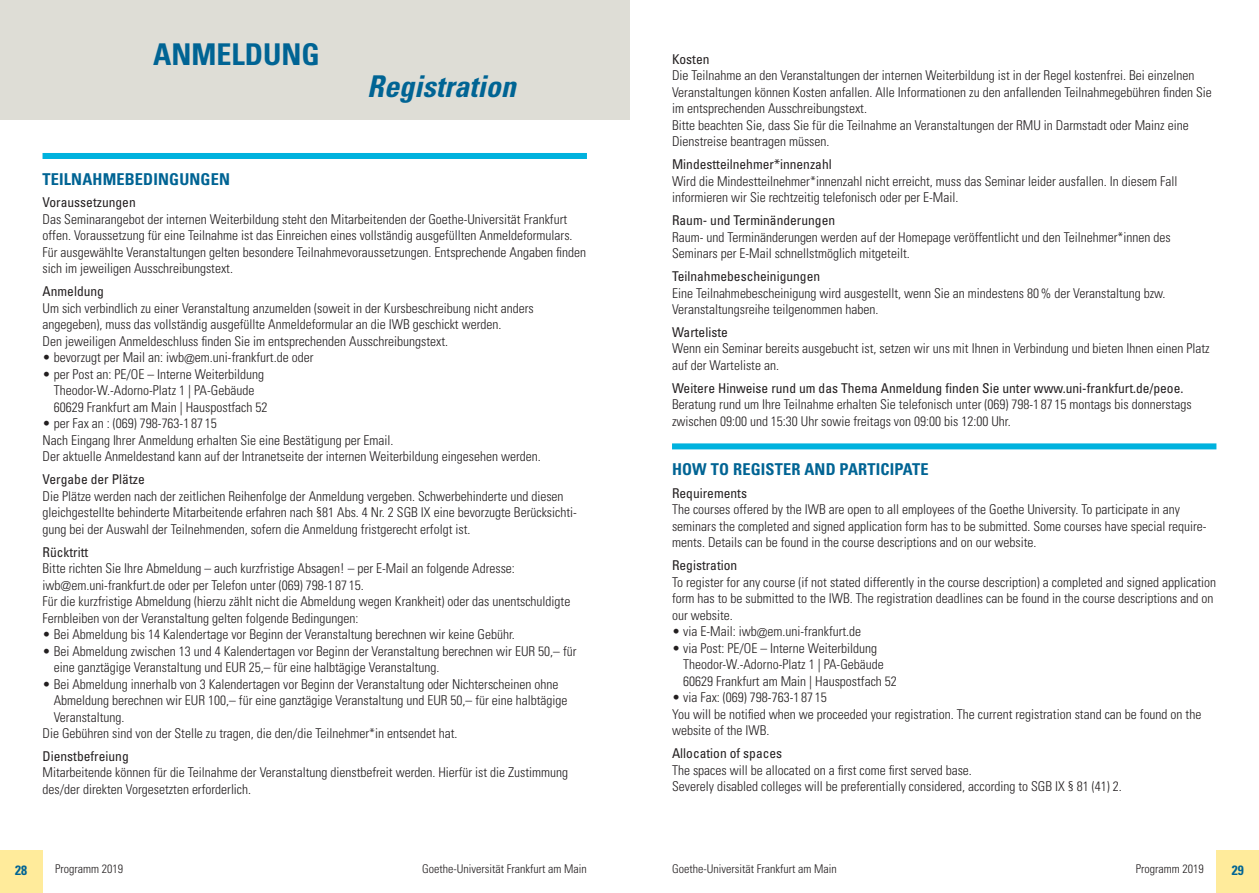
<style>
.page{position:relative;width:1259px;height:893px;background:#fff}
.page>*{position:absolute;margin:0;border:0;box-sizing:border-box;transform-origin:0 0}
.Titel{font:italic 700 condensed 30px "Univers";color:#006494}
.Titel-2{font:700 condensed 30px "Univers";color:#006494}
.Titel-3{font:700 condensed 16.35px "Univers";letter-spacing:.01em;color:#006494}
.Titel-4{font:300 condensed 13.5px/16.5px "Univers";color:#231f20}
.t1{font:700 condensed 13.5px "Univers";color:#006494}
.t2{font:300 condensed 12px "Univers";color:#231f20}
.s1{font-weight:400}
</style>
<div class="page">
<div style="left:43px;top:153px;width:544px;height:6px;background:#00b2de"></div>
<div style="left:0;top:0;width:629px;height:120px;background:#deddd6"></div>
<div style="left:672px;top:443px;width:544px;height:6px;background:#00b2de"></div>
<div style="left:1216px;top:850px;width:43px;height:43px;background:#ffeb9b"></div>
<div style="left:0;top:850px;width:43px;height:43px;background:#ffeb9b"></div>
<p class="Titel-2" style="left:153px;top:36px;width:168px">ANMELDUNG</p>
<p class="Titel" style="left:367px;top:68px;width:150px">Registration</p>
<p class="Titel-3" style="left:43px;top:169px;width:189px">TEILNAHMEBEDINGUNGEN</p>
<p class="Titel-4" style="left:43px;top:194px;width:545px"><span class="s1">Voraussetzungen<br></span>Das Seminarangebot der internen Weiterbildung steht den Mitarbeitenden der Goethe-Universität Frankfurt offen. Voraussetzung für eine Teilnahme ist das Einreichen eines vollständig ausgefüllten Anmeldeformulars.<br>Für ausgewählte Veranstaltungen gelten besondere Teilnahmevoraussetzungen. Entsprechende Angaben finden sich im jeweiligen Ausschreibungstext.</p>
<p class="Titel-4" style="left:43px;top:283px;width:493px"><span class="s1">Anmeldung<br></span>Um sich verbindlich zu einer Veranstaltung anzumelden (soweit in der Kursbeschreibung nicht anders angegeben), muss das vollständig ausgefüllte Anmeldeformular an die IWB geschickt werden.<br>Den jeweiligen Anmeldeschluss finden Sie im entsprechenden Ausschreibungstext.</p>
<p class="Titel-4" style="left:43px;top:349px;width:272px">• bevorzugt per Mail an: iwb@em.uni-frankfurt.de oder</p>
<p class="Titel-4" style="left:54px;top:366px;width:215px;text-indent:-11px">• per Post an: PE/OE – Interne Weiterbildung<br>Theodor-W.-Adorno-Platz 1 | PA-Gebäude<br>60629 Frankfurt am Main | Hauspostfach 52</p>
<p class="Titel-4" style="left:43px;top:415px;width:500px">• per Fax an : (069) 798-763-1 87 15<br>Nach Eingang Ihrer Anmeldung erhalten Sie eine Bestätigung per Email.<br>Der aktuelle Anmeldestand kann auf der Intranetseite der internen Weiterbildung eingesehen werden.</p>
<p class="Titel-4" style="left:43px;top:471px;width:536px"><span class="s1">Vergabe der Plätze<br></span>Die Plätze werden nach der zeitlichen Reihenfolge der Anmeldung vergeben. Schwerbehinderte und diesen gleichgestellte behinderte Mitarbeitende erfahren nach §81 Abs. 4 Nr. 2 SGB IX eine bevorzugte Berücksichti&shy;gung bei der Auswahl der Teilnehmenden, sofern die Anmeldung fristgerecht erfolgt ist.</p>
<p class="Titel-4" style="left:43px;top:543px;width:529px"><span class="s1">Rücktritt<br></span>Bitte richten Sie Ihre Abmeldung – auch kurzfristige Absagen! – per E-Mail an folgende Adresse: iwb@em.uni-frankfurt.de oder per Telefon unter (069) 798-1 87 15.<br>Für die kurzfristige Abmeldung (hierzu zählt nicht die Abmeldung wegen Krankheit) oder das unentschuldigte Fernbleiben von der Veranstaltung gelten folgende Bedingungen:</p>
<p class="Titel-4" style="left:43px;top:626px;width:474px">• Bei Abmeldung bis 14 Kalendertage vor Beginn der Veranstaltung berechnen wir keine Gebühr.</p>
<p class="Titel-4" style="left:54px;top:642px;width:524px;text-indent:-11px">• Bei Abmeldung zwischen 13 und 4 Kalendertagen vor Beginn der Veranstaltung berechnen wir EUR 50,– für eine ganztägige Veranstaltung und EUR 25,– für eine halbtägige Veranstaltung.</p>
<p class="Titel-4" style="left:43px;top:675px;width:517px">• Bei Abmeldung innerhalb von 3 Kalendertagen vor Beginn der Veranstaltung oder Nichterscheinen ohne</p>
<p class="Titel-4" style="left:54px;top:692px;width:515px">Abmeldung berechnen wir EUR 100,– für eine ganztägige Veranstaltung und EUR 50,– für eine halbtägige</p>
<p class="Titel-4" style="left:54px;top:708px;width:72px">Veranstaltung.</p>
<p class="Titel-4" style="left:43px;top:725px;width:416px">Die Gebühren sind von der Stelle zu tragen, die den/die Teilnehmer*in entsendet hat.</p>
<p class="Titel-4" style="left:43px;top:748px;width:527px"><span class="s1">Dienstbefreiung<br></span>Mitarbeitende können für die Teilnahme der Veranstaltung dienstbefreit werden. Hierfür ist die Zustimmung des/der direkten Vorgesetzten erforderlich.</p>
<p class="Titel-4" style="left:672px;top:51px;width:541px"><span class="s1">Kosten<br></span>Die Teilnahme an den Veranstaltungen der internen Weiterbildung ist in der Regel kostenfrei. Bei einzelnen Veranstaltungen können Kosten anfallen. Alle Informationen zu den anfallenden Teilnahmegebühren finden Sie im entsprechenden Ausschreibungstext.<br>Bitte beachten Sie, dass Sie für die Teilnahme an Veranstaltungen der RMU in Darmstadt oder Mainz eine Dienstreise beantragen müssen.</p>
<p class="Titel-4" style="left:672px;top:156px;width:507px"><span class="s1">Mindestteilnehmer*innenzahl<br></span>Wird die Mindestteilnehmer*innenzahl nicht erreicht, muss das Seminar leider ausfallen. In diesem Fall informieren wir Sie rechtzeitig telefonisch oder per E-Mail.</p>
<p class="Titel-4" style="left:672px;top:212px;width:500px"><span class="s1">Raum- und Terminänderungen<br></span>Raum- und Terminänderungen werden auf der Homepage veröffentlicht und den Teilnehmer*innen des<br>Seminars per E-Mail schnellstmöglich mitgeteilt.</p>
<p class="Titel-4" style="left:672px;top:268px;width:495px"><span class="s1">Teilnahmebescheinigungen<br></span>Eine Teilnahmebescheinigung wird ausgestellt, wenn Sie an mindestens 80% der Veranstaltung bzw.<br>Veranstaltungsreihe teilgenommen haben.</p>
<p class="Titel-4" style="left:672px;top:324px;width:539px"><span class="s1">Warteliste<br></span>Wenn ein Seminar bereits ausgebucht ist, setzen wir uns mit Ihnen in Verbindung und bieten Ihnen einen Platz auf der Warteliste an.</p>
<p class="Titel-4" style="left:672px;top:380px;width:521px"><span class="s1">Weitere Hinweise rund um das Thema Anmeldung finden Sie unter www.uni-frankfurt.de/peoe.<br></span>Beratung rund um Ihre Teilnahme erhalten Sie telefonisch unter (069) 798-1 87 15 montags bis donnerstags zwischen 09:00 und 15:30 Uhr sowie freitags von 09:00 bis 12:00 Uhr.</p>
<p class="Titel-3" style="left:672px;top:459px;width:258px">HOW TO REGISTER AND PARTICIPATE</p>
<p class="Titel-4" style="left:672px;top:485px;width:536px"><span class="s1">Requirements<br></span>The courses offered by the IWB are open to all employees of the Goethe University. To participate in any seminars the completed and signed application form has to be submitted. Some courses have special require&shy;ments. Details can be found in the course descriptions and on our website.</p>
<p class="Titel-4" style="left:672px;top:557px;width:545px"><span class="s1">Registration<br></span>To register for any course (if not stated differently in the course description) a completed and signed application form has to be submitted to the IWB. The registration deadlines can be found in the course descriptions and on our website.</p>
<p class="Titel-4" style="left:672px;top:623px;width:191px">• via E-Mail: iwb@em.uni-frankfurt.de</p>
<p class="Titel-4" style="left:683px;top:640px;width:215px;text-indent:-11px">• via Post: PE/OE – Interne Weiterbildung<br>Theodor-W.-Adorno-Platz 1 | PA-Gebäude<br>60629 Frankfurt am Main | Hauspostfach 52</p>
<p class="Titel-4" style="left:672px;top:689px;width:531px">• via Fax: (069) 798-763-1 87 15<br>You will be notified when we proceeded your registration. The current registration stand can be found on the website of the IWB.</p>
<p class="Titel-4" style="left:672px;top:745px;width:451px"><span class="s1">Allocation of spaces<br></span>The spaces will be allocated on a first come first served base.<br>Severely disabled colleges will be preferentially considered, according to SGB IX § 81 (41) 2.</p>
<p class="t1" style="left:15px;top:861px;width:13px">28</p>
<p class="t2" style="left:55px;top:862px;width:69px">Programm 2019</p>
<p class="t2" style="left:422px;top:862px;width:166px">Goethe-Universität Frankfurt am Main</p>
<p class="t2" style="left:672px;top:862px;width:166px">Goethe-Universität Frankfurt am Main</p>
<p class="t2" style="left:1135px;top:862px;width:69px">Programm 2019</p>
<p class="t1" style="left:1231px;top:861px;width:13px">29</p>
</div>
